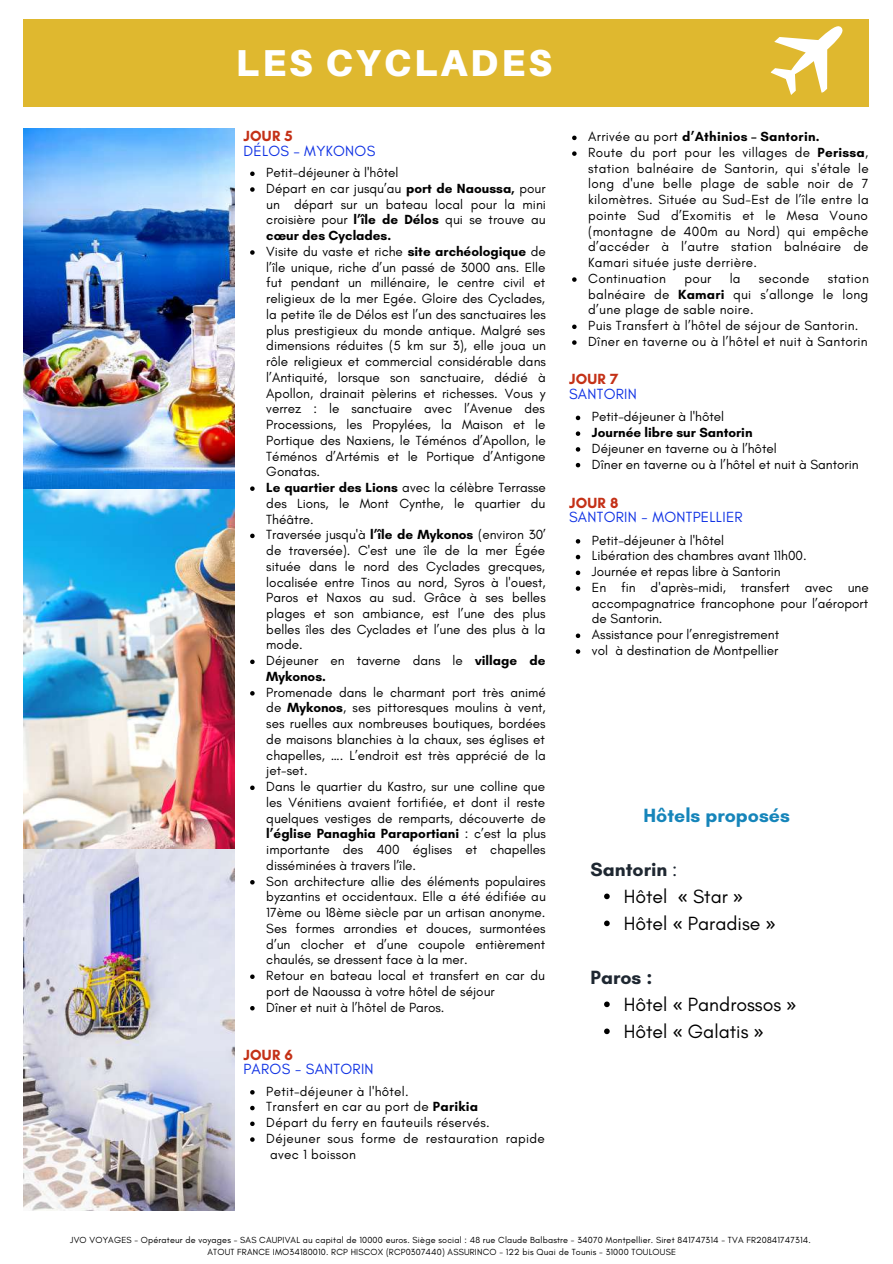
<style>
.page{position:relative;width:893px;height:1264px;background:#fff}
.page>*{position:absolute;margin:0;border:0;box-sizing:border-box;transform-origin:0 0}
.t1{font:900 37.5px "Aileron";letter-spacing:.08em;color:#fff}
.t2{font:19.5px/27px "Glacial Indifference";color:#000}
.t3{font:700 19.5px "Glacial Indifference";color:#1e2731}
.t4{font:700 19.5px "Glacial Indifference";color:#1685ba}
.t5{font:15px "Glacial Indifference";letter-spacing:.02em;color:#1032e4}
.t6{font:700 15px "Glacial Indifference";letter-spacing:.02em;color:#c43117}
.t7{font:13.5px/15.8px "Glacial Indifference";color:#000}
.t8{font:13.5px/15.8px "Glacial Indifference";letter-spacing:.02em;color:#000}
.t9{font:700 13.5px "Glacial Indifference";color:#000}
.t10{font:9px/12px "Glacial Indifference";letter-spacing:.02em;color:#000;text-align:center}
.s1{font-weight:700}
.s2{font-weight:400}
.s3{font-family:"Noto Sans"}
</style>
<div class="page">
<img style="left:23px;top:129px;width:212px;height:1081px">
<svg style="left:250px;top:171px;width:4px;height:5px"></svg>
<svg style="left:250px;top:187px;width:4px;height:5px"></svg>
<svg style="left:250px;top:250px;width:4px;height:5px"></svg>
<svg style="left:250px;top:486px;width:4px;height:5px"></svg>
<svg style="left:250px;top:533px;width:4px;height:5px"></svg>
<svg style="left:250px;top:659px;width:4px;height:5px"></svg>
<svg style="left:250px;top:691px;width:4px;height:4px"></svg>
<svg style="left:250px;top:785px;width:4px;height:5px"></svg>
<svg style="left:250px;top:880px;width:4px;height:4px"></svg>
<svg style="left:250px;top:974px;width:4px;height:5px"></svg>
<svg style="left:250px;top:1006px;width:4px;height:4px"></svg>
<div style="left:23px;top:19px;width:846px;height:88px;background:#dfb82f"></div>
<svg style="left:770px;top:26px;width:73px;height:69px"></svg>
<svg style="left:575px;top:415px;width:5px;height:5px"></svg>
<svg style="left:575px;top:431px;width:5px;height:5px"></svg>
<svg style="left:575px;top:447px;width:5px;height:4px"></svg>
<svg style="left:575px;top:463px;width:5px;height:4px"></svg>
<svg style="left:250px;top:1090px;width:4px;height:4px"></svg>
<svg style="left:250px;top:1105px;width:4px;height:5px"></svg>
<svg style="left:250px;top:1121px;width:4px;height:5px"></svg>
<svg style="left:250px;top:1137px;width:4px;height:4px"></svg>
<svg style="left:575px;top:539px;width:5px;height:4px"></svg>
<svg style="left:575px;top:555px;width:5px;height:4px"></svg>
<svg style="left:575px;top:570px;width:5px;height:5px"></svg>
<svg style="left:575px;top:586px;width:5px;height:5px"></svg>
<svg style="left:575px;top:633px;width:5px;height:5px"></svg>
<svg style="left:575px;top:649px;width:5px;height:4px"></svg>
<svg style="left:572px;top:136px;width:4px;height:4px"></svg>
<svg style="left:572px;top:151px;width:4px;height:5px"></svg>
<svg style="left:572px;top:277px;width:4px;height:5px"></svg>
<svg style="left:572px;top:324px;width:4px;height:5px"></svg>
<svg style="left:572px;top:340px;width:4px;height:5px"></svg>
<svg style="left:604px;top:893px;width:5px;height:6px"></svg>
<svg style="left:604px;top:920px;width:5px;height:6px"></svg>
<svg style="left:604px;top:1001px;width:5px;height:6px"></svg>
<svg style="left:604px;top:1028px;width:5px;height:6px"></svg>
<h1 class="t1" style="left:236px;top:40px;width:317px">LES CYCLADES</h1>
<p class="t6" style="left:243px;top:127px;width:51px">JOUR 5</p>
<p class="t5" style="left:243px;top:142px;width:133px">DÉLOS – MYKONOS</p>
<p class="t7" style="left:266px;top:164px;width:281px">Petit-déjeuner à l'hôtel<br>Départ en car jusqu’au <span class="s1">port de Naoussa,</span> pour un départ sur un bateau local pour la mini croisière pour <span class="s1">l’île de Délos</span> qui se trouve au <span class="s1">cœur des Cyclades.<br></span>Visite du vaste et riche <span class="s1">site archéologique</span> de l’île unique, riche d’un passé de 3000 ans. Elle fut pendant un millénaire, le centre civil et religieux de la mer Egée. Gloire des Cyclades, la petite île de Délos est l’un des sanctuaires les plus prestigieux du monde antique. Malgré ses dimensions réduites (5 km sur 3), elle joua un rôle religieux et commercial considérable dans l’Antiquité, lorsque son sanctuaire, dédié à Apollon, drainait pèlerins et richesses. Vous y verrez : le sanctuaire avec l’Avenue des Processions, les Propylées, la Maison et le Portique des Naxiens, le Téménos d’Apollon, le Téménos d’Artémis et le Portique d’Antigone Gonatas.<br><span class="s1">Le quartier des Lions</span> avec la célèbre Terrasse des Lions, le Mont Cynthe, le quartier du Théâtre.<br>Traversée jusqu'à <span class="s1">l’île de Mykonos</span> (environ 30’ de traversée). C'est une île de la mer Égée située dans le nord des Cyclades grecques, localisée entre Tinos au nord, Syros à l'ouest, Paros et Naxos au sud. Grâce à ses belles plages et son ambiance, est l’une des plus belles îles des Cyclades et l’une des plus à la mode.<br>Déjeuner en taverne dans le <span class="s1">village de Mykonos.</span></p>
<p class="t7" style="left:266px;top:684px;width:281px">Promenade dans le charmant port très animé de <span class="s1">Mykonos</span>, ses pittoresques moulins à vent, ses ruelles aux nombreuses boutiques, bordées de maisons blanchies à la chaux, ses églises et chapelles, …. L’endroit est très apprécié de la jet-set.<br>Dans le quartier du Kastro, sur une colline que les Vénitiens avaient fortifiée, et dont il reste quelques vestiges de remparts, découverte de <span class="s1">l’église Panaghia Paraportiani</span> : c’est la plus importante des 400 églises et chapelles disséminées à travers l’île.<br>Son architecture allie des éléments populaires byzantins et occidentaux. Elle a été édifiée au 17ème ou 18ème siècle par un artisan anonyme.<br>Ses formes arrondies et douces, surmontées d’un clocher et d’une coupole entièrement chaulés, se dressent face à la mer.<br>Retour en bateau local et transfert en car du port de Naoussa à votre hôtel de séjour<br>Dîner et nuit à l’hôtel de Paros.</p>
<p class="t6" style="left:243px;top:1045px;width:51px">JOUR 6</p>
<p class="t5" style="left:243px;top:1059px;width:132px">PAROS - SANTORIN</p>
<p class="t8" style="left:266px;top:1083px;width:280px">Petit-déjeuner à l'hôtel.<br>Transfert en car au port de <span class="s1">Parikia<br></span>Départ du ferry en fauteuils réservés.<br>Déjeuner sous forme de restauration rapide avec 1 boisson</p>
<p class="t8" style="left:588px;top:129px;width:282px">Arrivée au port <span class="s1">d’Athinios – Santorin.<br></span>Route du port pour les villages de <span class="s1">Perissa</span>, station balnéaire de Santorin, qui s'étale le long d'une belle plage de sable noir de 7 kilomètres. Située au Sud-Est de l’île entre la pointe Sud d’Exomitis et le Mesa Vouno (montagne de 400m au Nord) qui empêche d’accéder à l’autre station balnéaire de Kamari située juste derrière.<br>Continuation</p>
<p class="t7" style="left:684px;top:270px;width:28px">pour</p>
<p class="t7" style="left:729px;top:270px;width:12px">la</p>
<p class="t8" style="left:758px;top:270px;width:52px">seconde</p>
<p class="t8" style="left:588px;top:270px;width:282px;text-indent:239px">station balnéaire de <span class="s1">Kamari</span> qui s’allonge le long d’une plage de sable noire.<br>Puis Transfert à l’hôtel de séjour de Santorin.<br>Dîner en taverne ou à l’hôtel et nuit à Santorin</p>
<p class="t6" style="left:569px;top:370px;width:51px">JOUR 7</p>
<p class="t5" style="left:569px;top:384px;width:69px">SANTORIN</p>
<p class="t7" style="left:592px;top:408px;width:134px">Petit-déjeuner à l'hôtel</p>
<p class="t9" style="left:592px;top:424px;width:162px">Journée libre sur Santorin</p>
<p class="t7" style="left:592px;top:440px;width:268px">Déjeuner en taverne ou à l’hôtel<br>Dîner en taverne ou à l’hôtel et nuit à Santorin</p>
<p class="t6" style="left:569px;top:493px;width:51px">JOUR 8</p>
<p class="t5" style="left:569px;top:508px;width:175px">SANTORIN - MONTPELLIER</p>
<p class="t7" style="left:592px;top:532px;width:278px">Petit-déjeuner à l'hôtel<br>Libération des chambres avant 11h00.<br>Journée et repas libre à Santorin<br>En fin d'après-midi, transfert avec une accompagnatrice francophone pour l’aéroport de Santorin.<br>Assistance pour l’enregistrement<br>vol à destination de Montpellier</p>
<h2 class="t4" style="left:643px;top:803px;width:148px">Hôtels proposés</h2>
<h2 class="t3" style="left:590px;top:857px;width:88px">Santorin <span class="s2">:</span></h2>
<h2 class="t2" style="left:623px;top:882px;width:153px">Hôtel <span class="s3">«</span> Star <span class="s3">»<br></span>Hôtel <span class="s3">«</span> Paradise <span class="s3">»</span></h2>
<h2 class="t3" style="left:590px;top:965px;width:63px">Paros :</h2>
<h2 class="t2" style="left:623px;top:990px;width:174px">Hôtel <span class="s3">«</span> Pandrossos <span class="s3">»<br></span>Hôtel <span class="s3">«</span> Galatis <span class="s3">»</span></h2>
<p class="t10" style="left:70px;top:1233px;width:742px">JVO VOYAGES - Opérateur de voyages - SAS CAUPIVAL au capital de 10000 euros. Siège social : 48 rue Claude Balbastre - 34070 Montpellier. Siret 841747314 - TVA FR20841747314.<br>ATOUT FRANCE IMO34180010. RCP HISCOX (RCP0307440) ASSURINCO - 122 bis Quai de Tounis - 31000 TOULOUSE</p>
</div>
